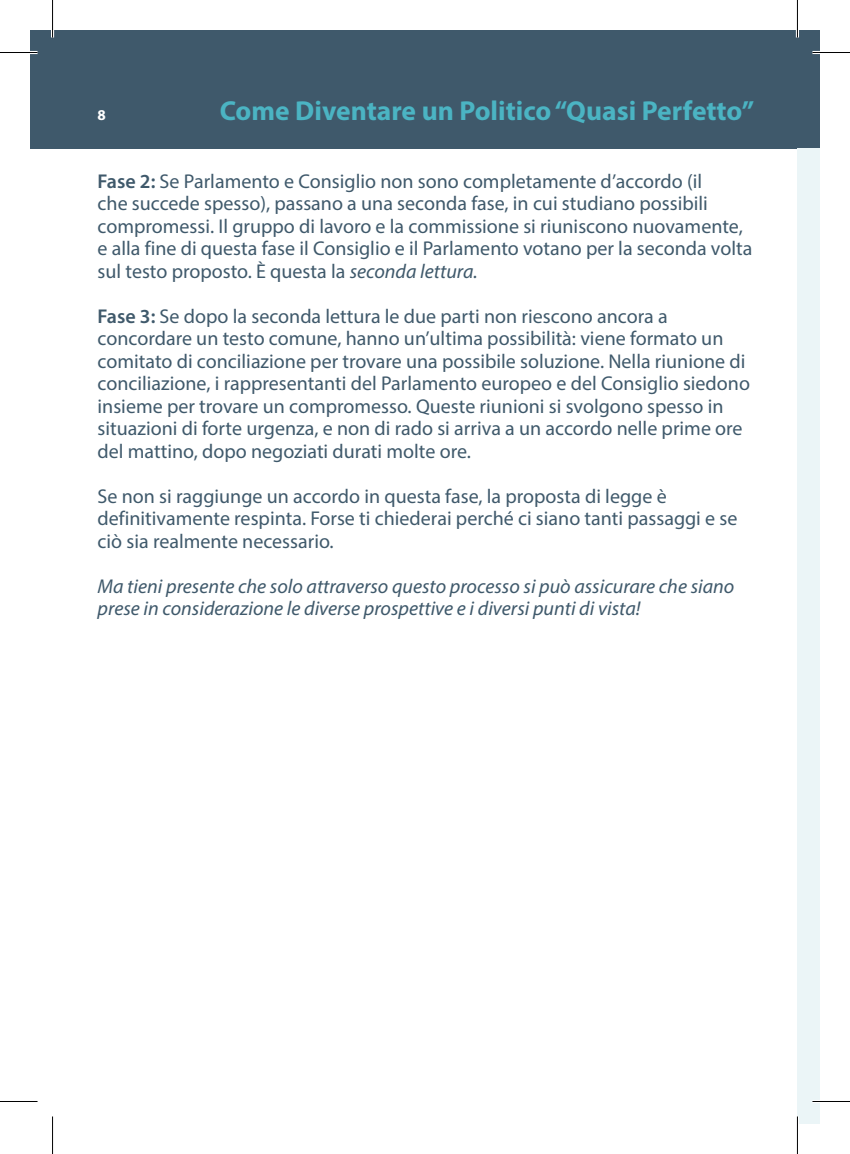
<style>
.page{position:relative;width:850px;height:1154px;background:#fff}
.page>*{position:absolute;margin:0;border:0;box-sizing:border-box;transform-origin:0 0}
.t1{font:700 27.5px "Myriad Pro";color:#4bb4c3}
.t2{font:20px/22.5px "Myriad Pro";color:#3f596b}
.t3{font:italic 20px/22.5px "Myriad Pro";color:#3f596b}
.t4{font:700 15px "Myriad Pro";color:#fff}
.s1{font-weight:600}
.s2{font-style:italic}
</style>
<div class="page">
<div style="left:30px;top:30px;width:789px;height:118px;background:#3f596b"></div>
<div style="left:797px;top:148px;width:22px;height:976px;background:#ebf5f7"></div>
<hr style="left:0;top:51px;width:38px;height:3px;background:#fff">
<hr style="left:812px;top:51px;width:37px;height:3px;background:#fff">
<hr style="left:812px;top:1100px;width:37px;height:3px;background:#fff">
<hr style="left:51px;top:0;width:3px;height:38px;background:#fff">
<hr style="left:795px;top:0;width:3px;height:38px;background:#fff">
<hr style="left:795px;top:1116px;width:3px;height:38px;background:#fff">
<hr style="left:0;top:52px;width:38px;height:1px;background:#000">
<hr style="left:812px;top:52px;width:37px;height:1px;background:#000">
<hr style="left:0;top:1101px;width:38px;height:1px;background:#000">
<hr style="left:812px;top:1101px;width:37px;height:1px;background:#000">
<hr style="left:52px;top:0;width:1px;height:38px;background:#000">
<hr style="left:52px;top:1116px;width:1px;height:38px;background:#000">
<hr style="left:796px;top:0;width:1px;height:38px;background:#000">
<hr style="left:796px;top:1116px;width:1px;height:38px;background:#000">
<p class="t4" style="left:98px;top:105px;width:10px">8</p>
<h1 class="t1" style="left:219px;top:93px;width:535px">Come Diventare un Politico “Quasi Perfetto”</h1>
<p class="t2" style="left:98px;top:169px;width:656px"><span class="s1">Fase 2:</span> Se Parlamento e Consiglio non sono completamente d’accordo (il<br>che succede spesso), passano a una seconda fase, in cui studiano possibili compromessi. Il gruppo di lavoro e la commissione si riuniscono nuovamente, e alla fine di questa fase il Consiglio e il Parlamento votano per la seconda volta sul testo proposto. È questa la <span class="s2">seconda lettura.</span></p>
<p class="t2" style="left:98px;top:304px;width:653px"><span class="s1">Fase 3:</span> Se dopo la seconda lettura le due parti non riescono ancora a concordare un testo comune, hanno un’ultima possibilità: viene formato un comitato di conciliazione per trovare una possibile soluzione. Nella riunione di conciliazione, i rappresentanti del Parlamento europeo e del Consiglio siedono insieme per trovare un compromesso. Queste riunioni si svolgono spesso in situazioni di forte urgenza, e non di rado si arriva a un accordo nelle prime ore del mattino, dopo negoziati durati molte ore.</p>
<p class="t2" style="left:98px;top:484px;width:641px">Se non si raggiunge un accordo in questa fase, la proposta di legge è definitivamente respinta. Forse ti chiederai perché ci siano tanti passaggi e se ciò sia realmente necessario.</p>
<p class="t3" style="left:98px;top:574px;width:638px">Ma tieni presente che solo attraverso questo processo si può assicurare che siano prese in considerazione le diverse prospettive e i diversi punti di vista!</p>
</div>
